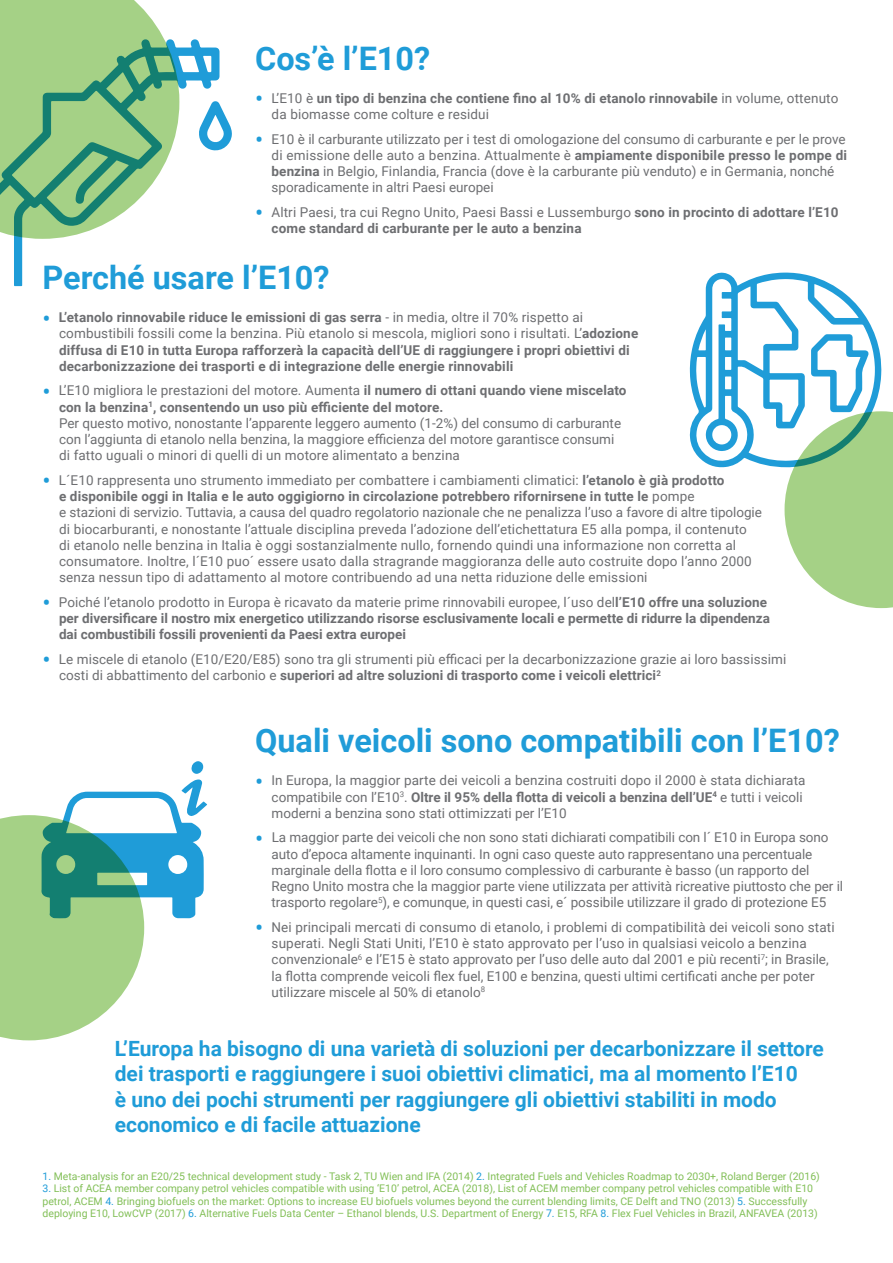
<style>
.page{position:relative;width:893px;height:1263px;background:#fff}
.page>*{position:absolute;margin:0;border:0;box-sizing:border-box;transform-origin:0 0}
.Heading_1{font:700 32.4px "Roboto";color:#1f9cd8}
.Bullets{font:700 21px/25.2px "Roboto";color:#1f9cd8}
.t1{font:13.5px/16.2px "Roboto";color:#6d6e71}
.t2{font:700 13.5px/16.2px "Roboto";letter-spacing:.01em;color:#6d6e71}
.Footnote{font:10.5px/12.6px "Roboto";color:#82bf57}
.s1{font-weight:400;font-size:24.3px;color:#1f9cd8}
.s2{font-weight:400}
.s3{font-size:24.3px;color:#1f9cd8}
.s4{font-weight:700}
.s5{color:#1f9cd8}
</style>
<div class="page">
<svg style="left:0;top:0;width:164px;height:39px;background:#acd48f"></svg>
<svg style="left:689px;top:272px;width:204px;height:336px"></svg>
<svg style="left:0;top:39px;width:220px;height:247px"></svg>
<svg style="left:199px;top:101px;width:33px;height:51px"></svg>
<svg style="left:0;top:761px;width:207px;height:279px"></svg>
<p class="Heading_1" style="left:255px;top:35px;width:177px">Cos’è l’E10?</p>
<p class="t2" style="left:272px;top:89px;width:568px;text-indent:-16px"><span class="s1">•</span> <span class="s2">L’E10 è</span> un tipo di benzina che contiene fino al 10% di etanolo rinnovabile <span class="s2">in volume, ottenuto da biomasse come colture e residui</span></p>
<p class="t1" style="left:272px;top:130px;width:577px;text-indent:-16px"><span class="s3">•</span> E10 è il carburante utilizzato per i test di omologazione del consumo di carburante e per le prove di emissione delle auto a benzina. Attualmente è <span class="s4">ampiamente disponibile presso le pompe di benzina</span> in Belgio, Finlandia, Francia (dove è la carburante più venduto) e in Germania, nonché sporadicamente in altri Paesi europei</p>
<p class="t2" style="left:272px;top:204px;width:568px;text-indent:-16px"><span class="s1">•</span> <span class="s2">Altri Paesi, tra cui Regno Unito, Paesi Bassi e Lussemburgo</span> sono in procinto di adottare l’E10 come standard di carburante per le auto a benzina</p>
<p class="Heading_1" style="left:43px;top:255px;width:289px">Perché usare l’E10?</p>
<p class="t2" style="left:59px;top:309px;width:581px;text-indent:-17px"><span class="s1">•</span> L’etanolo rinnovabile riduce le emissioni di gas serra <span class="s2">- in media, oltre il 70% rispetto ai combustibili fossili come la benzina. Più etanolo si mescola, migliori sono i risultati. L’</span>adozione diffusa di E10 in tutta Europa rafforzerà la capacità dell’UE di raggiungere i propri obiettivi di decarbonizzazione dei trasporti e di integrazione delle energie rinnovabili</p>
<p class="t1" style="left:59px;top:382px;width:569px;text-indent:-17px"><span class="s3">•</span> L’E10 migliora le prestazioni del motore. Aumenta <span class="s4">il numero di ottani quando viene miscelato con la benzina</span><sup>1</sup><span class="s4">, consentendo un uso più efficiente del motore.<br></span>Per questo motivo, nonostante l’apparente leggero aumento (1-2%) del consumo di carburante con l’aggiunta di etanolo nella benzina, la maggiore efficienza del motore garantisce consumi di fatto uguali o minori di quelli di un motore alimentato a benzina</p>
<p class="t1" style="left:59px;top:471px;width:704px;text-indent:-17px"><span class="s3">•</span> L´E10 rappresenta uno strumento immediato per combattere i cambiamenti climatici: <span class="s4">l’etanolo è già prodotto<br>e disponibile oggi in Italia e le auto oggigiorno in circolazione potrebbero rifornirsene in tutte le</span> pompe<br>e stazioni di servizio. Tuttavia, a causa del quadro regolatorio nazionale che ne penalizza l’uso a favore di altre tipologie di biocarburanti, e nonostante l’attuale disciplina preveda l’adozione dell’etichettatura E5 alla pompa, il contenuto<br>di etanolo nelle benzina in Italia è oggi sostanzialmente nullo, fornendo quindi una informazione non corretta al consumatore. Inoltre, l´E10 puo´ essere usato dalla stragrande maggioranza delle auto costruite dopo l’anno 2000 senza nessun tipo di adattamento al motore contribuendo ad una netta riduzione delle emissioni</p>
<p class="t2" style="left:59px;top:593px;width:712px;text-indent:-17px"><span class="s1">•</span> <span class="s2">Poiché l’etanolo prodotto in Europa è ricavato da materie prime rinnovabili europee, l´uso del</span>l’E10 offre una soluzione per diversificare il nostro mix energetico utilizzando risorse esclusivamente locali e permette di ridurre la dipendenza dai combustibili fossili provenienti da Paesi extra europei</p>
<p class="t1" style="left:59px;top:650px;width:729px;text-indent:-17px"><span class="s3">•</span> Le miscele di etanolo (E10/E20/E85) sono tra gli strumenti più efficaci per la decarbonizzazione grazie ai loro bassissimi costi di abbattimento del carbonio e <span class="s4">superiori ad altre soluzioni di trasporto come i veicoli elettrici</span><sup>2</sup></p>
<p class="Heading_1" style="left:255px;top:718px;width:586px">Quali veicoli sono compatibili con l’E10?</p>
<p class="t1" style="left:272px;top:772px;width:535px;text-indent:-16px"><span class="s3">•</span> In Europa, la maggior parte dei veicoli a benzina costruiti dopo il 2000 è stata dichiarata compatibile con l’E10<sup>3</sup>. <span class="s4">Oltre il 95% della flotta di veicoli a benzina dell’UE</span><sup>4</sup> e tutti i veicoli moderni a benzina sono stati ottimizzati per l’E10</p>
<p class="t1" style="left:272px;top:829px;width:573px;text-indent:-16px"><span class="s3">•</span> La maggior parte dei veicoli che non sono stati dichiarati compatibili con l´ E10 in Europa sono auto d’epoca altamente inquinanti. In ogni caso queste auto rappresentano una percentuale marginale della flotta e il loro consumo complessivo di carburante è basso (un rapporto del Regno Unito mostra che la maggior parte viene utilizzata per attività ricreative piuttosto che per il trasporto regolare<sup>5</sup>), e comunque, in questi casi, e´ possibile utilizzare il grado di protezione E5</p>
<p class="t1" style="left:272px;top:918px;width:565px;text-indent:-16px"><span class="s3">•</span> Nei principali mercati di consumo di etanolo, i problemi di compatibilità dei veicoli sono stati superati. Negli Stati Uniti, l’E10 è stato approvato per l’uso in qualsiasi veicolo a benzina convenzionale<sup>6</sup> e l’E15 è stato approvato per l’uso delle auto dal 2001 e più recenti<sup>7</sup>; in Brasile, la flotta comprende veicoli flex fuel, E100 e benzina, questi ultimi certificati anche per poter utilizzare miscele al 50% di etanolo<sup>8</sup></p>
<p class="Bullets" style="left:115px;top:1035px;width:710px">L’Europa ha bisogno di una varietà di soluzioni per decarbonizzare il settore dei trasporti e raggiungere i suoi obiettivi climatici, ma al momento l’E10<br>è uno dei pochi strumenti per raggiungere gli obiettivi stabiliti in modo economico e di facile attuazione</p>
<p class="Footnote" style="left:43px;top:1169px;width:779px"><span class="s5">1.</span> Meta-analysis for an E20/25 technical development study - Task 2, TU Wien and IFA (2014) <span class="s5">2.</span> Integrated Fuels and Vehicles Roadmap to 2030+, Roland Berger (2016)</p>
<p class="Footnote" style="left:43px;top:1182px;width:777px"><span class="s5">3.</span> List of ACEA member company petrol vehicles compatible with using ‘E10’ petrol, ACEA (2018), List of ACEM member company petrol vehicles compatible with E10 petrol, ACEM <span class="s5">4.</span> Bringing biofuels on the market: Options to increase EU biofuels volumes beyond the current blending limits, CE Delft and TNO (2013) <span class="s5">5.</span> Successfully deploying E10, LowCVP (2017) <span class="s5">6.</span> Alternative Fuels Data Center – Ethanol blends, U.S. Department of Energy <span class="s5">7.</span> E15, RFA <span class="s5">8.</span> Flex Fuel Vehicles in Brazil, ANFAVEA (2013)</p>
</div>
